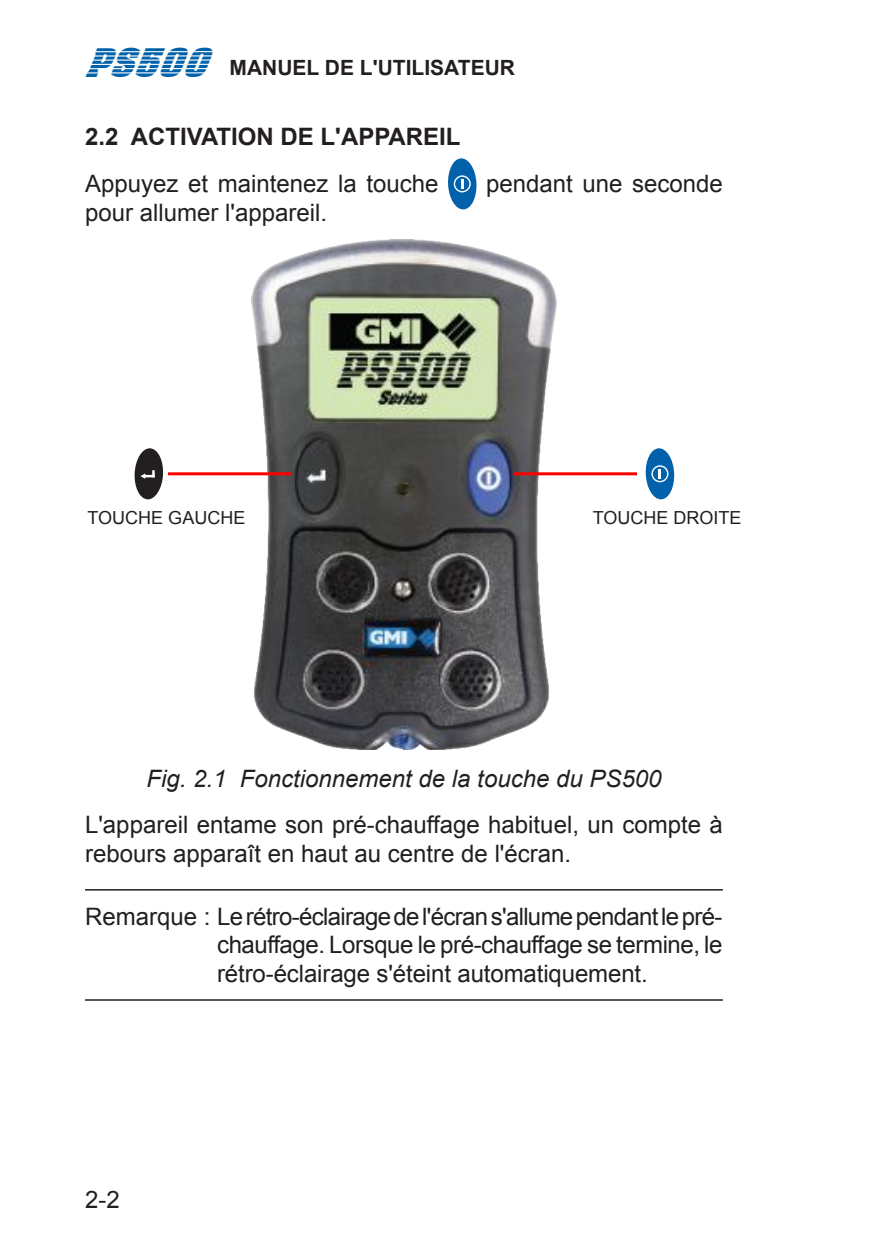
<style>
.page{position:relative;width:893px;height:1259px;background:#fff}
.page>*{position:absolute;margin:0;border:0;box-sizing:border-box;transform-origin:0 0}
.Body_first{font:24px/28.8px "Arial";color:#231f20}
.Note{font:24px/28.8px "Arial";letter-spacing:-.005em;color:#231f20;text-align:justify}
.Figure{font:italic 24px "Arial";color:#231f20}
.Heading_2{font:700 24px "Arial";color:#231f20}
.Page_Number_Left{font:24px "Arial";color:#231f20}
.t1{font:700 21px "Arial";color:#231f20}
.Body_first-2{font:18px "Arial";color:#231f20}
.s1{font-family:"Aachen BT";font-style:italic;font-size:38.4px;color:#0161aa}
</style>
<div class="page">
<hr style="left:85px;top:889px;width:638px;height:1px;background:#231f20">
<hr style="left:85px;top:999px;width:638px;height:1px;background:#231f20">
<div style="left:448px;top:158px;width:28px;height:51px;background:#0161aa;border-radius:50%"></div>
<svg style="left:454px;top:175px;width:17px;height:17px"></svg>
<div style="left:455px;top:177px;width:14px;height:14px;background:#0161aa;border-radius:50%"></div>
<svg style="left:461px;top:179px;width:2px;height:10px"></svg>
<img style="left:251px;top:239px;width:306px;height:511px">
<div style="left:646px;top:448px;width:28px;height:51px;background:#0161aa;border-radius:50%"></div>
<svg style="left:651px;top:465px;width:17px;height:17px"></svg>
<div style="left:653px;top:467px;width:14px;height:14px;background:#0161aa;border-radius:50%"></div>
<svg style="left:659px;top:469px;width:2px;height:10px"></svg>
<div style="left:135px;top:448px;width:28px;height:51px;background:#231f20;border-radius:50%"></div>
<svg style="left:141px;top:470px;width:14px;height:9px"></svg>
<hr style="left:168px;top:472px;width:123px;height:3px;background:#f00">
<hr style="left:514px;top:472px;width:123px;height:3px;background:#f00">
<p class="t1" style="left:84px;top:53px;width:432px"><span class="s1">PS500</span> MANUEL DE L'UTILISATEUR</p>
<p class="Heading_2" style="left:85px;top:121px;width:377px">2.2 ACTIVATION DE L'APPAREIL</p>
<p class="Body_first" style="left:85px;top:170px;width:355px">Appuyez et maintenez la touche</p>
<p class="Body_first" style="left:486px;top:170px;width:238px">pendant une seconde</p>
<p class="Body_first" style="left:85px;top:199px;width:243px">pour allumer l'appareil.</p>
<p class="Body_first-2" style="left:88px;top:506px;width:159px">TOUCHE GAUCHE</p>
<p class="Body_first-2" style="left:593px;top:506px;width:150px">TOUCHE DROITE</p>
<p class="Figure" style="left:146px;top:763px;width:516px">Fig. 2.1 Fonctionnement de la touche du PS500</p>
<p class="Body_first" style="left:85px;top:810px;width:639px">L'appareil entame son pré-chauffage habituel, un compte à rebours apparaît en haut au centre de l'écran.</p>
<p class="Note" style="left:217px;top:902px;width:507px;text-indent:-132px">Remarque : Le rétro-éclairage de l'écran s'allume pendant le pré&shy;chauffage. Lorsque le pré-chauffage se termine, le rétro-éclairage s'éteint automatiquement.</p>
<p class="Page_Number_Left" style="left:85px;top:1183px;width:36px">2-2</p>
</div>
